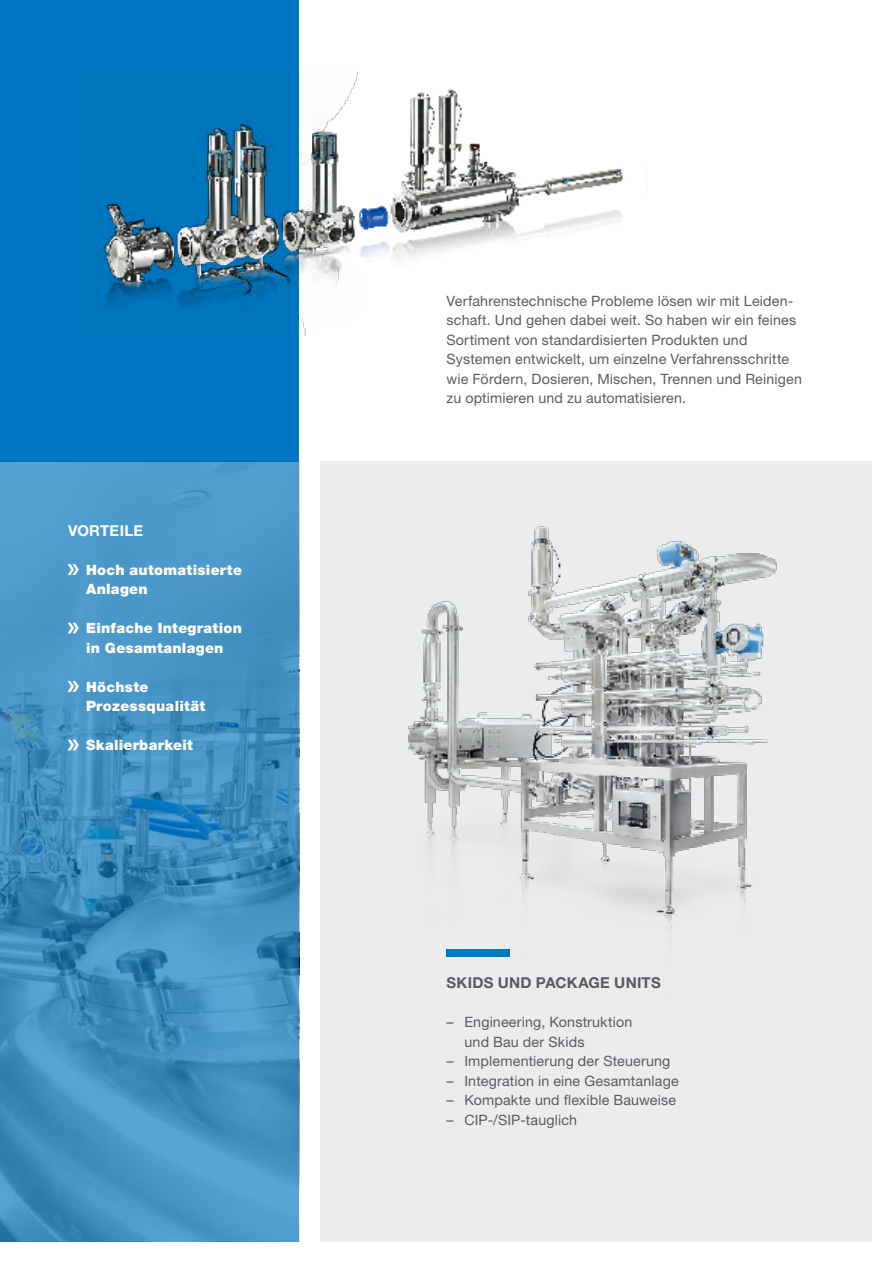
<style>
.page{position:relative;width:893px;height:1263px;background:#fff}
.page>*{position:absolute;margin:0;border:0;box-sizing:border-box;transform-origin:0 0}
.t1{font:700 15px "Helvetica Neue LTW1 G";letter-spacing:.015em;color:#5c5b60}
.t2{font:700 15px "Helvetica Neue LTW1 G";letter-spacing:.01em;color:#fff}
.t3{font:14.25px/19.5px "Helvetica Neue LTW1 G";letter-spacing:.01em;color:#5c5b60}
.t4{font:900 14.25px/19.5px "Helvetica Neue LTW1 G";letter-spacing:.02em;color:#fff}
</style>
<div class="page">
<img style="left:320px;top:462px;width:552px;height:780px">
<div style="left:0;top:0;width:299px;height:462px;background:#0078c1"></div>
<svg style="left:0;top:462px;width:299px;height:780px;background:#4492c2"></svg>
<img style="left:96px;top:72px;width:527px;height:263px">
<div style="left:446px;top:949px;width:64px;height:7px;background:#0078c1"></div>
<svg style="left:67px;top:564px;width:12px;height:11px"></svg>
<svg style="left:67px;top:623px;width:12px;height:10px"></svg>
<svg style="left:67px;top:681px;width:12px;height:11px"></svg>
<svg style="left:67px;top:740px;width:12px;height:10px"></svg>
<p class="t2" style="left:68px;top:521px;width:77px">VORTEILE</p>
<p class="t4" style="left:86px;top:560px;width:157px">Hoch automatisierte<br>Anlagen</p>
<p class="t4" style="left:86px;top:618px;width:158px">Einfache Integration in Gesamtanlagen</p>
<p class="t4" style="left:86px;top:677px;width:121px">Höchste<br>Prozessqualität</p>
<p class="t4" style="left:86px;top:735px;width:108px">Skalierbarkeit</p>
<p class="t3" style="left:446px;top:291px;width:357px">Verfahrenstechnische Probleme lösen wir mit Leiden&shy;schaft. Und gehen dabei weit. So haben wir ein feines Sortiment von standardisierten Produkten und Systemen entwickelt, um einzelne Verfahrensschritte wie Fördern, Dosieren, Mischen, Trennen und Reinigen zu optimieren und zu automatisieren.</p>
<p class="t1" style="left:446px;top:973px;width:216px">SKIDS UND PACKAGE UNITS</p>
<p class="t3" style="left:464px;top:1012px;width:169px;text-indent:-18px">– Engineering, Konstruktion und Bau der Skids</p>
<p class="t3" style="left:446px;top:1051px;width:225px">– Implementierung der Steuerung</p>
<p class="t3" style="left:446px;top:1071px;width:234px">– Integration in eine Gesamtanlage</p>
<p class="t3" style="left:446px;top:1090px;width:231px">– Kompakte und flexible Bauweise</p>
<p class="t3" style="left:446px;top:1110px;width:132px">– CIP-/SIP-tauglich</p>
</div>
